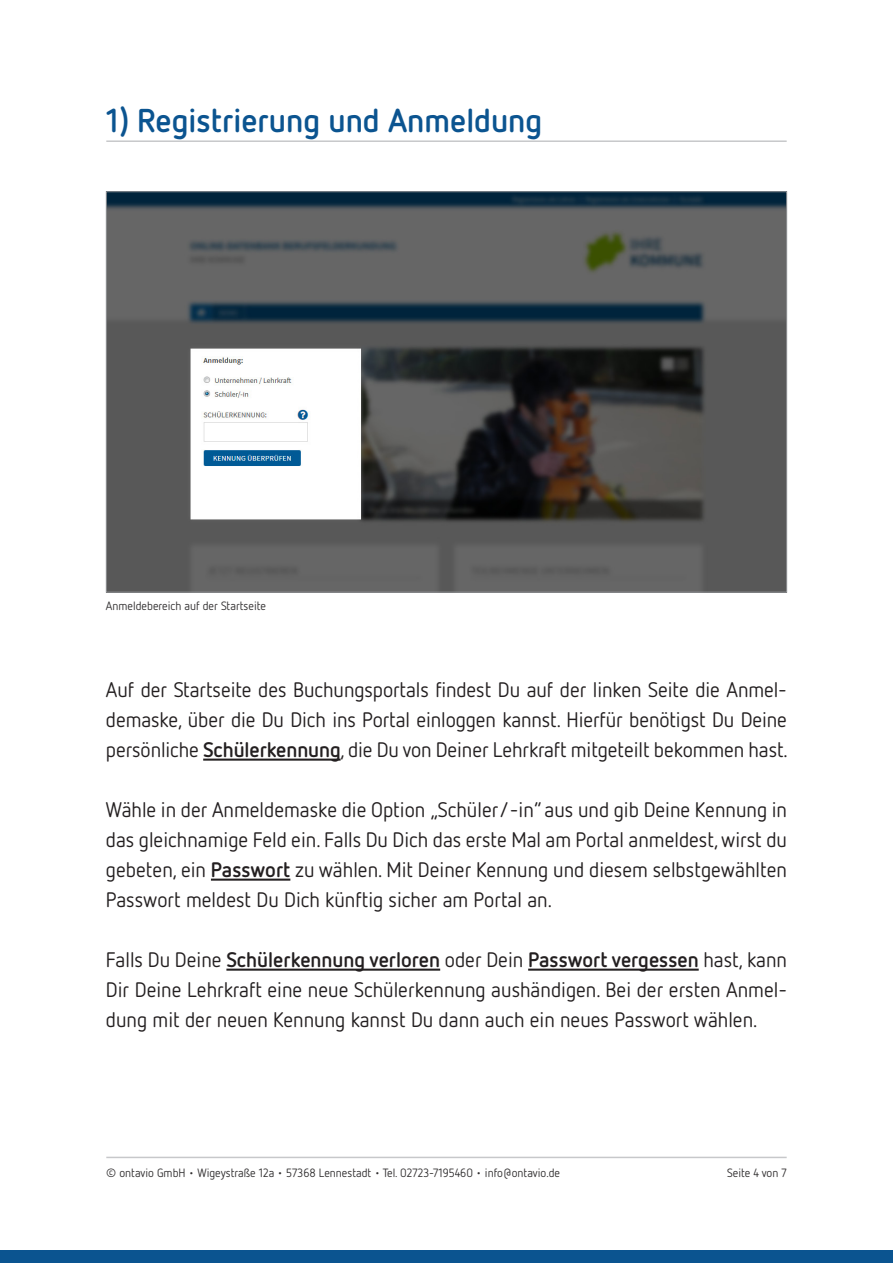
<style>
.page{position:relative;width:893px;height:1263px;background:#fff}
.page>*{position:absolute;margin:0;border:0;box-sizing:border-box;transform-origin:0 0}
.t1{font:700 33px "Netto OT";color:#0b5490}
.t2{font:21px/30px "Netto OT";color:#231f20;text-align:justify}
.t3{font:12px "Netto OT";color:#312f30}
.s1{font-weight:700}
</style>
<div class="page">
<hr style="left:106px;top:1157px;width:681px;height:1px;background:#c7c8ca">
<div style="left:0;top:1251px;width:893px;height:12px;background:#0b5490"></div>
<hr style="left:106px;top:140px;width:681px;height:2px;background:#c7c8ca">
<img style="left:108px;top:193px;width:677px;height:397px">
<hr style="left:203px;top:758px;width:138px;height:3px;background:#231f20">
<hr style="left:211px;top:878px;width:79px;height:3px;background:#231f20">
<hr style="left:226px;top:968px;width:214px;height:3px;background:#231f20">
<hr style="left:528px;top:968px;width:171px;height:3px;background:#231f20">
<h1 class="t1" style="left:106px;top:100px;width:437px">1) Registrierung und Anmeldung</h1>
<p class="t3" style="left:106px;top:599px;width:162px">Anmeldebereich auf der Startseite</p>
<p class="t2" style="left:106px;top:674px;width:683px">Auf der Startseite des Buchungsportals findest Du auf der linken Seite die Anmel&shy;demaske, über die Du Dich ins Portal einloggen kannst. Hierfür benötigst Du Deine persönliche <span class="s1">Schülerkennung</span>, die Du von Deiner Lehrkraft mitgeteilt bekommen hast.</p>
<p class="t2" style="left:106px;top:794px;width:683px">Wähle in der Anmeldemaske die Option „Schüler/-in“ aus und gib Deine Kennung in das gleichnamige Feld ein. Falls Du Dich das erste Mal am Portal anmeldest, wirst du gebeten, ein <span class="s1">Passwort</span> zu wählen. Mit Deiner Kennung und diesem selbstgewählten Passwort meldest Du Dich künftig sicher am Portal an.</p>
<p class="t2" style="left:106px;top:944px;width:683px">Falls Du Deine <span class="s1">Schülerkennung verloren</span> oder Dein <span class="s1">Passwort vergessen</span> hast, kann Dir Deine Lehrkraft eine neue Schülerkennung aushändigen. Bei der ersten Anmel&shy;dung mit der neuen Kennung kannst Du dann auch ein neues Passwort wählen.</p>
<p class="t3" style="left:106px;top:1165px;width:455px">© ontavio GmbH • Wigeystraße 12a • 57368 Lennestadt • Tel. 02723-7195460 • info@ontavio.de</p>
<p class="t3" style="left:727px;top:1165px;width:61px">Seite 4 von 7</p>
</div>
